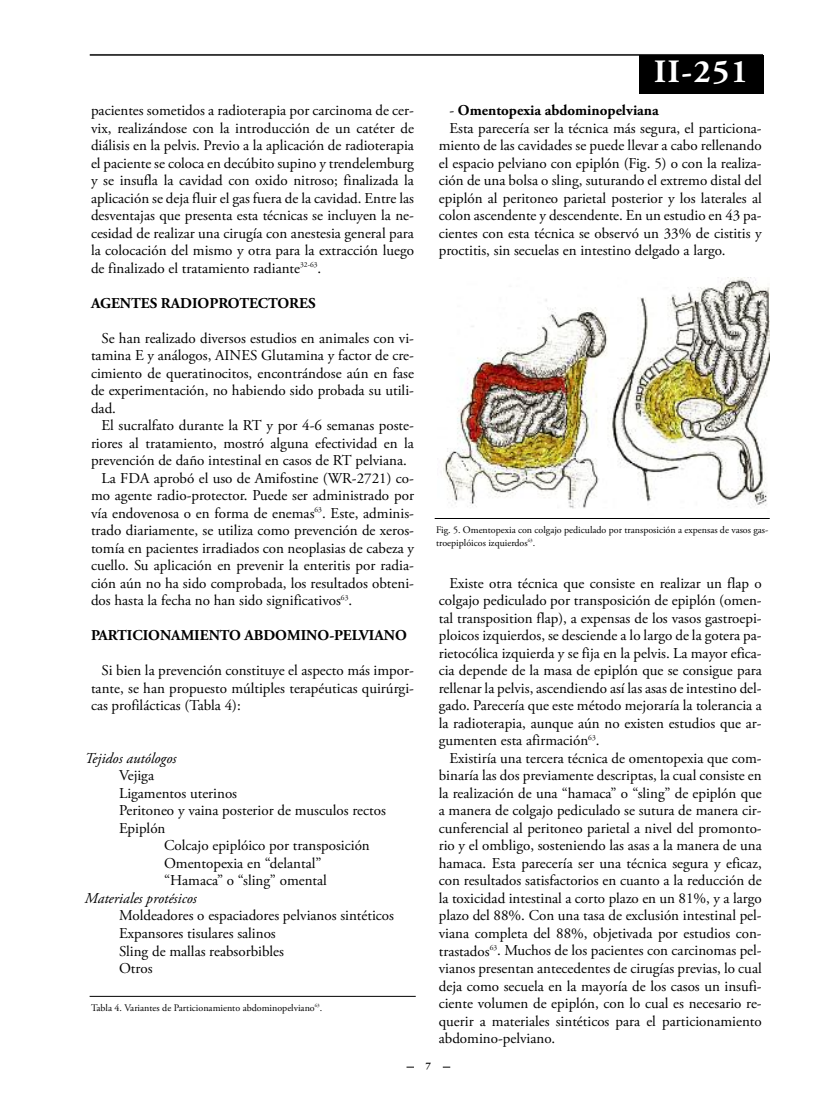
<style>
.page{position:relative;width:815px;height:1099px;background:#fff}
.page>*{position:absolute;margin:0;border:0;box-sizing:border-box;transform-origin:0 0}
.t1{font:700 32.5px "Adobe Garamond Pro";color:#fff}
.t2{font:15px/17.5px "Adobe Garamond Pro";color:#000;text-align:justify}
.t3{font:700 15px "Adobe Garamond Pro";color:#000}
.t4{font:italic 15px "Adobe Garamond Pro";color:#000}
.t5{font:10px/12.5px "Adobe Garamond Pro";color:#000}
.t6{font:700 10px "Adobe Garamond Pro";color:#000}
.s1{font-weight:400}
</style>
<div class="page">
<hr style="left:90px;top:54px;width:673px;height:2px;background:#333">
<div style="left:639px;top:55px;width:124px;height:38px;background:#000"></div>
<img style="left:443px;top:278px;width:327px;height:231px">
<hr style="left:435px;top:518px;width:335px;height:1px;background:#000">
<hr style="left:90px;top:996px;width:326px;height:1px;background:#000">
<p class="t2" style="left:91px;top:103px;width:324px">pacientes sometidos a radioterapia por carcinoma de cer&shy;vix, realizándose con la introducción de un catéter de diálisis en la pelvis. Previo a la aplicación de radioterapia el paciente se coloca en decúbito supino y trendelemburg y se insufla la cavidad con oxido nitroso; finalizada la aplicación se deja fluir el gas fuera de la cavidad. Entre las desventajas que presenta esta técnicas se incluyen la ne&shy;cesidad de realizar una cirugía con anestesia general para la colocación del mismo y otra para la extracción luego de finalizado el tratamiento radiante<sup>32-63</sup>.</p>
<p class="t3" style="left:91px;top:297px;width:226px">AGENTES RADIOPROTECTORES</p>
<p class="t2" style="left:91px;top:330px;width:324px;text-indent:11px">Se han realizado diversos estudios en animales con vi&shy;tamina E y análogos, AINES Glutamina y factor de cre&shy;cimiento de queratinocitos, encontrándose aún en fase de experimentación, no habiendo sido probada su utili&shy;dad.</p>
<p class="t2" style="left:102px;top:418px;width:314px">El sucralfato durante la RT y por 4-6 semanas poste-</p>
<p class="t2" style="left:91px;top:435px;width:324px">riores al tratamiento, mostró alguna efectividad en la</p>
<p class="t2" style="left:91px;top:453px;width:317px">prevención de daño intestinal en casos de RT pelviana.</p>
<p class="t2" style="left:102px;top:470px;width:314px">La FDA aprobó el uso de Amifostine (WR-2721) co-</p>
<p class="t2" style="left:91px;top:488px;width:324px">mo agente radio-protector. Puede ser administrado por</p>
<p class="t2" style="left:91px;top:505px;width:324px">vía endovenosa o en forma de enemas<sup>63</sup>. Este, adminis-</p>
<p class="t2" style="left:91px;top:523px;width:324px">trado diariamente, se utiliza como prevención de xeros-</p>
<p class="t2" style="left:91px;top:540px;width:324px">tomía en pacientes irradiados con neoplasias de cabeza y</p>
<p class="t2" style="left:91px;top:558px;width:324px">cuello. Su aplicación en prevenir la enteritis por radia-</p>
<p class="t2" style="left:91px;top:575px;width:324px">ción aún no ha sido comprobada, los resultados obteni-</p>
<p class="t2" style="left:91px;top:593px;width:263px">dos hasta la fecha no han sido significativos<sup>63</sup>.</p>
<p class="t3" style="left:91px;top:629px;width:317px">PARTICIONAMIENTO ABDOMINO-PELVIANO</p>
<p class="t2" style="left:91px;top:663px;width:324px;text-indent:11px">Si bien la prevención constituye el aspecto más impor&shy;tante, se han propuesto múltiples terapéuticas quirúrgi&shy;cas profilácticas (Tabla 4):</p>
<p class="t4" style="left:85px;top:752px;width:93px">Tejidos autólogos</p>
<p class="t2" style="left:119px;top:768px;width:268px;text-align:left">Vejiga<br>Ligamentos uterinos<br>Peritoneo y vaina posterior de musculos rectos<br>Epiplón</p>
<p class="t2" style="left:164px;top:838px;width:207px;text-align:left">Colcajo epiplóico por transposición<br>Omentopexia en “delantal” “Hamaca” o “sling” omental</p>
<p class="t4" style="left:85px;top:892px;width:114px">Materiales protésicos</p>
<p class="t2" style="left:119px;top:908px;width:276px;text-align:left">Moldeadores o espaciadores pelvianos sintéticos<br>Expansores tisulares salinos<br>Sling de mallas reabsorbibles<br>Otros</p>
<p class="t5" style="left:91px;top:1002px;width:233px">Tabla 4. Variantes de Particionamiento abdominopelviano<sup>63</sup>.</p>
<h1 class="t1" style="left:654px;top:59px;width:95px">II-251</h1>
<p class="t3" style="left:449px;top:104px;width:211px"><span class="s1">-</span> Omentopexia abdominopelviana</p>
<p class="t2" style="left:449px;top:120px;width:314px">Esta parecería ser la técnica más segura, el particiona-</p>
<p class="t2" style="left:439px;top:138px;width:324px">miento de las cavidades se puede llevar a cabo rellenando</p>
<p class="t2" style="left:439px;top:155px;width:324px">el espacio pelviano con epiplón (Fig. 5) o con la realiza-</p>
<p class="t2" style="left:439px;top:173px;width:324px">ción de una bolsa o sling, suturando el extremo distal del</p>
<p class="t2" style="left:439px;top:190px;width:324px">epiplón al peritoneo parietal posterior y los laterales al</p>
<p class="t2" style="left:439px;top:208px;width:324px">colon ascendente y descendente. En un estudio en 43 pa-</p>
<p class="t2" style="left:439px;top:225px;width:324px">cientes con esta técnica se observó un 33% de cistitis y</p>
<p class="t2" style="left:439px;top:243px;width:288px">proctitis, sin secuelas en intestino delgado a largo.</p>
<p class="t5" style="left:436px;top:524px;width:334px">Fig. 5. Omentopexia con colgajo pediculado por transposición a expensas de vasos gas&shy;troepiplóicos izquierdos<sup>63</sup>.</p>
<p class="t2" style="left:439px;top:575px;width:324px;text-indent:11px">Existe otra técnica que consiste en realizar un flap o colgajo pediculado por transposición de epiplón (omen&shy;tal transposition flap), a expensas de los vasos gastroepi&shy;ploicos izquierdos, se desciende a lo largo de la gotera pa&shy;rietocólica izquierda y se fija en la pelvis. La mayor efica&shy;cia depende de la masa de epiplón que se consigue para rellenar la pelvis, ascendiendo así las asas de intestino del&shy;gado. Parecería que este método mejoraría la tolerancia a la radioterapia, aunque aún no existen estudios que ar&shy;gumenten esta afirmación<sup>63</sup>.</p>
<p class="t2" style="left:439px;top:750px;width:324px;text-indent:11px">Existiría una tercera técnica de omentopexia que com&shy;binaría las dos previamente descriptas, la cual consiste en la realización de una “hamaca” o “sling” de epiplón que a manera de colgajo pediculado se sutura de manera cir&shy;cunferencial al peritoneo parietal a nivel del promonto&shy;rio y el ombligo, sosteniendo las asas a la manera de una hamaca. Esta parecería ser una técnica segura y eficaz, con resultados satisfactorios en cuanto a la reducción de la toxicidad intestinal a corto plazo en un 81%, y a largo plazo del 88%. Con una tasa de exclusión intestinal pel&shy;viana completa del 88%, objetivada por estudios con&shy;trastados<sup>63</sup>. Muchos de los pacientes con carcinomas pel&shy;vianos presentan antecedentes de cirugías previas, lo cual deja como secuela en la mayoría de los casos un insufi&shy;ciente volumen de epiplón, con lo cual es necesario re&shy;querir a materiales sintéticos para el particionamiento abdomino-pelviano.</p>
<p class="t6" style="left:426px;top:1062px;width:7px">7</p>
</div>
